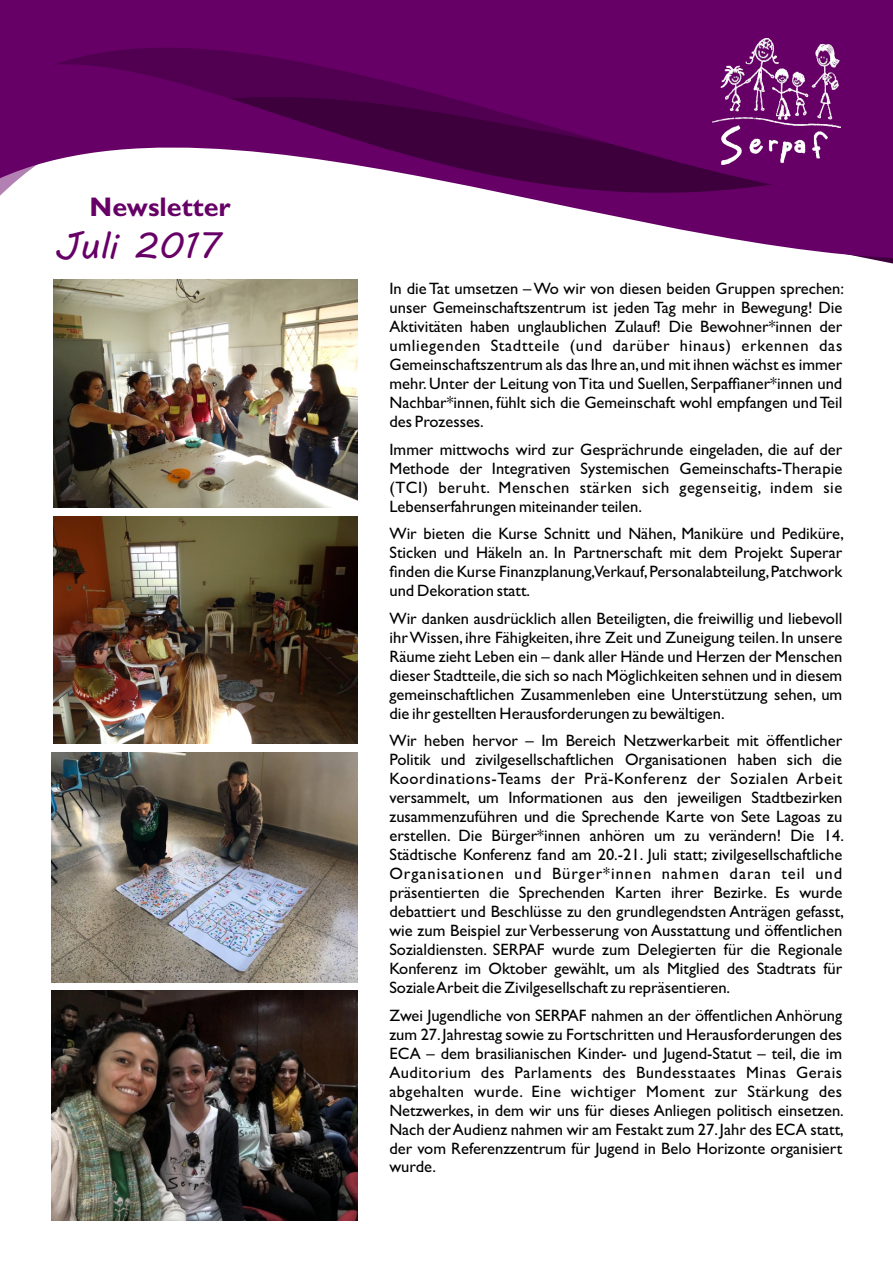
<style>
.page{position:relative;width:893px;height:1263px;background:#fff}
.page>*{position:absolute;margin:0;border:0;box-sizing:border-box;transform-origin:0 0}
.t1{font:36px "MV Boli";color:#606}
.t2{font:700 27px "Gill Sans";color:#606}
.t3{font:16.5px/19px "Gill Sans";color:#000;text-align:justify}
</style>
<div class="page">
<svg style="left:0;top:1px;width:893px;height:288px;fill:#606"></svg>
<img style="left:712px;top:39px;width:129px;height:126px">
<img style="left:53px;top:279px;width:304px;height:228px">
<img style="left:54px;top:516px;width:303px;height:228px">
<img style="left:51px;top:991px;width:306px;height:229px">
<img style="left:51px;top:753px;width:306px;height:229px">
<h2 class="t2" style="left:90px;top:197px;width:143px">Newsletter</h2>
<h1 class="t1" style="left:54px;top:232px;width:167px">Juli 2017</h1>
<p class="t3" style="left:389px;top:281px;width:456px">In die Tat umsetzen – Wo wir von diesen beiden Gruppen sprechen: unser Gemeinschaftszentrum ist jeden Tag mehr in Bewegung! Die Aktivitäten haben unglaublichen Zulauf! Die Bewohner*innen der umliegenden Stadtteile (und darüber hinaus) erkennen das Gemeinschaftszentrum als das Ihre an,und mit ihnen wächst es immer mehr. Unter der Leitung von Tita und Suellen, Serpaffianer*innen und Nachbar*innen, fühlt sich die Gemeinschaft wohl empfangen und Teil des Prozesses.</p>
<p class="t3" style="left:389px;top:441px;width:454px">Immer mittwochs wird zur Gesprächrunde eingeladen, die auf der Methode der Integrativen Systemischen Gemeinschafts-Therapie (TCI) beruht. Menschen stärken sich gegenseitig, indem sie Lebenserfahrungen miteinander teilen.</p>
<p class="t3" style="left:389px;top:526px;width:456px">Wir bieten die Kurse Schnitt und Nähen, Maniküre und Pediküre, Sticken und Häkeln an. In Partnerschaft mit dem Projekt Superar finden die Kurse Finanzplanung,Verkauf,Personalabteilung,Patchwork und Dekoration statt.</p>
<p class="t3" style="left:389px;top:610px;width:454px">Wir danken ausdrücklich allen Beteiligten, die freiwillig und liebevoll ihr Wissen, ihre Fähigkeiten, ihre Zeit und Zuneigung teilen. In unsere Räume zieht Leben ein – dank aller Hände und Herzen der Menschen dieser Stadtteile,die sich so nach Möglichkeiten sehnen und in diesem gemeinschaftlichen Zusammenleben eine Unterstützung sehen, um die ihr gestellten Herausforderungen zu bewältigen.</p>
<p class="t3" style="left:389px;top:733px;width:456px">Wir heben hervor – Im Bereich Netzwerkarbeit mit öffentlicher Politik und zivilgesellschaftlichen Organisationen haben sich die Koordinations-Teams der Prä-Konferenz der Sozialen Arbeit versammelt, um Informationen aus den jeweiligen Stadtbezirken zusammenzuführen und die Sprechende Karte von Sete Lagoas zu erstellen. Die Bürger*innen anhören um zu verändern! Die 14.<br>Städtische Konferenz fand am 20.-21. Juli statt; zivilgesellschaftliche Organisationen und Bürger*innen nahmen daran teil und präsentierten die Sprechenden Karten ihrer Bezirke. Es wurde debattiert und Beschlüsse zu den grundlegendsten Anträgen gefasst, wie zum Beispiel zur Verbesserung von Ausstattung und öffentlichen Sozialdiensten. SERPAF wurde zum Delegierten für die Regionale Konferenz im Oktober gewählt, um als Mitglied des Stadtrats für Soziale Arbeit die Zivilgesellschaft zu repräsentieren.</p>
<p class="t3" style="left:389px;top:1007px;width:456px">Zwei Jugendliche von SERPAF nahmen an der öffentlichen Anhörung zum 27.Jahrestag sowie zu Fortschritten und Herausforderungen des ECA – dem brasilianischen Kinder- und Jugend-Statut – teil, die im Auditorium des Parlaments des Bundesstaates Minas Gerais abgehalten wurde. Eine wichtiger Moment zur Stärkung des Netzwerkes, in dem wir uns für dieses Anliegen politisch einsetzen.<br>Nach der Audienz nahmen wir am Festakt zum 27.Jahr des ECA statt, der vom Referenzzentrum für Jugend in Belo Horizonte organisiert wurde.</p>
</div>
